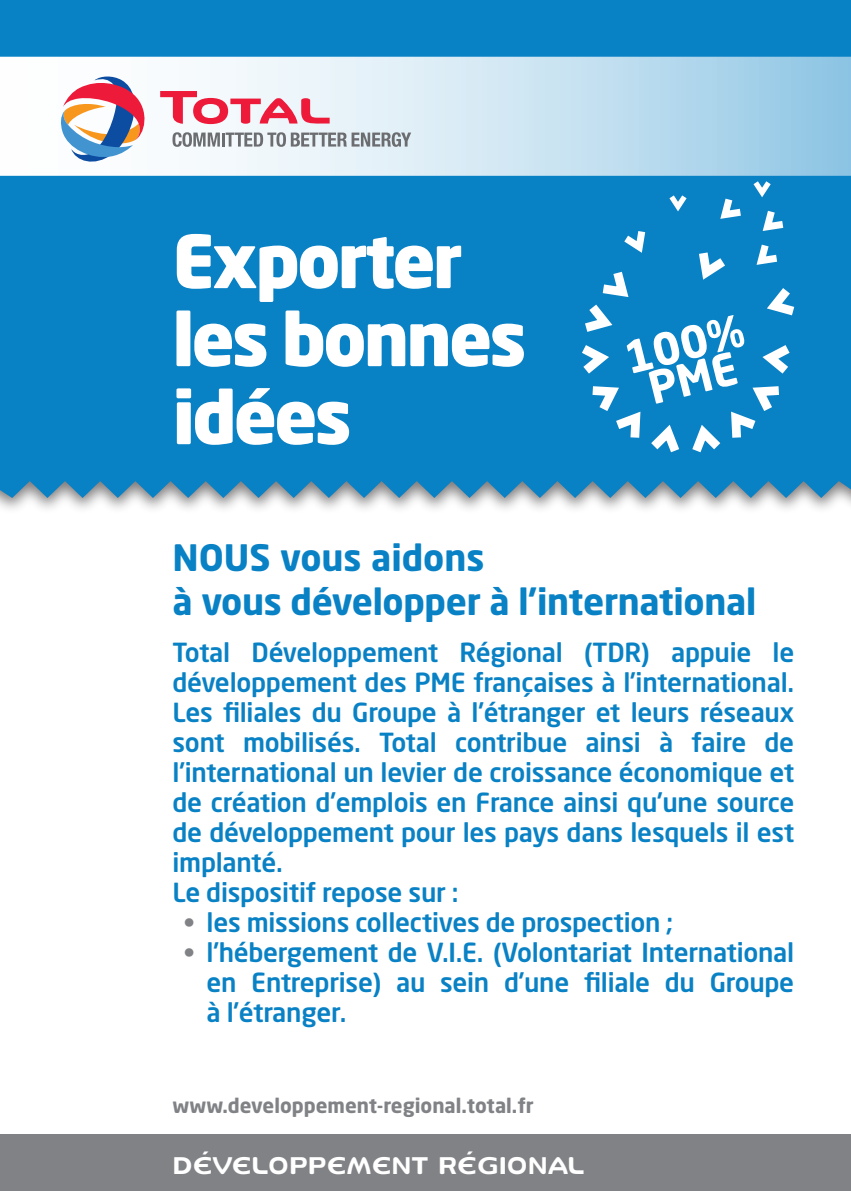
<style>
.page{position:relative;width:851px;height:1191px;background:#fff}
.page>*{position:absolute;margin:0;border:0;box-sizing:border-box;transform-origin:0 0}
.t1{font:900 72px/78px "Neo Sans Pro";letter-spacing:-.04em;color:#fff}
.t2{font:700 43.8px "Neo Sans Pro";color:#fff}
.t3{font:700 36px/44px "Neo Sans Pro";letter-spacing:-.01em;color:#0981c5}
.t4{font:500 26px/30px "Neo Sans Pro";letter-spacing:-.01em;color:#0981c5;text-align:justify}
.t5{font:24px "Total Next";color:#fff}
.t6{font:700 20px "Neo Sans Pro";color:#808285}
.s1{color:#808285}
</style>
<div class="page">
<div style="left:0;top:0;width:850px;height:515px;background:#231f20;opacity:.6"></div>
<div style="left:0;top:0;width:850px;height:498px;background:#0981c5"></div>
<svg style="left:0;top:57px;width:850px;height:119px"></svg>
<div style="left:0;top:1134px;width:850px;height:57px;background:#808285"></div>
<svg style="left:160px;top:91px;width:169px;height:33px"></svg>
<svg style="left:172px;top:132px;width:239px;height:15px;background:#adb2b5"></svg>
<svg style="left:60px;top:75px;width:89px;height:92px"></svg>
<svg style="left:572px;top:175px;width:231px;height:287px;background:#1c8bc9"></svg>
<p class="t1" style="left:172px;top:220px;width:355px">Exporter les bonnes idées</p>
<p class="t2" style="left:618px;top:331px;width:123px;rotate:-14deg">100%</p>
<p class="t3" style="left:172px;top:534px;width:585px">NOUS vous aidons<br>à vous développer à l’international</p>
<p class="t4" style="left:172px;top:637px;width:623px">Total Développement Régional (TDR) appuie le développement des PME françaises à l’international.<br>Les filiales du Groupe à l’étranger et leurs réseaux sont mobilisés. Total contribue ainsi à faire de l’international un levier de croissance économique et de création d’emplois en France ainsi qu’une source de développement pour les pays dans lesquels il est implanté.</p>
<p class="t4" style="left:172px;top:877px;width:287px">Le dispositif repose sur :</p>
<p class="t4" style="left:184px;top:907px;width:491px"><span class="s1">•</span> les missions collectives de prospection ;</p>
<p class="t4" style="left:206px;top:937px;width:589px;text-indent:-23px"><span class="s1">•</span> l’hébergement de V.I.E. (Volontariat International en Entreprise) au sein d’une filiale du Groupe à l’étranger.</p>
<p class="t6" style="left:172px;top:1093px;width:362px">www.developpement-regional.total.fr</p>
<p class="t5" style="left:172px;top:1146px;width:413px">DÉVELOPPEMENT RÉGIONAL</p>
</div>
